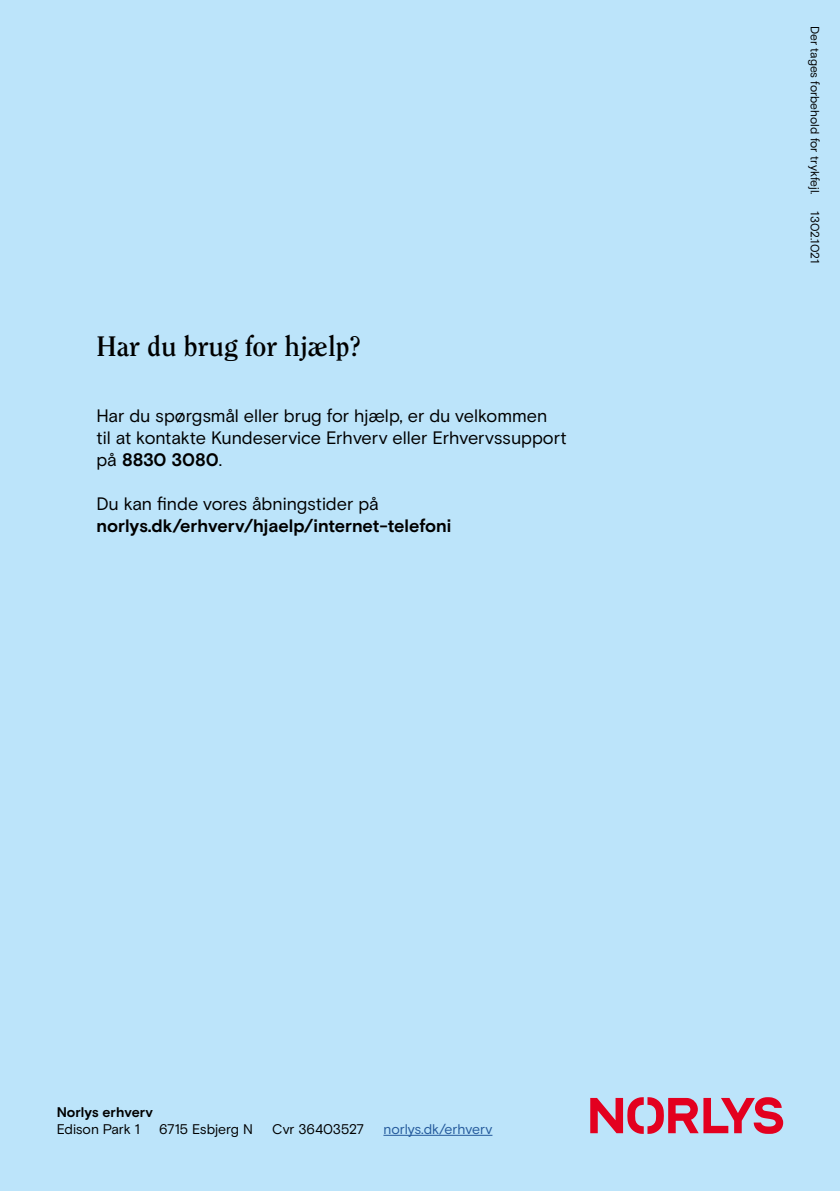
<style>
.page{position:relative;width:840px;height:1191px;background:#fff}
.page>*{position:absolute;margin:0;border:0;box-sizing:border-box;transform-origin:0 0}
.t1{font:700 28px "Clearface ITC Pro";color:#000}
.t2{font:18px/22px "Basis Grotesque Pro";color:#000}
.t3{font:700 18px "Basis Grotesque Pro";color:#000}
.t4{font:14px "Basis Grotesque Pro";color:#000}
.t5{font:14px "Basis Grotesque Pro";color:#245a9c}
.t6{font:700 14px "Basis Grotesque Pro";color:#000}
.t7{font:12px "Basis Grotesque Pro";color:#000}
.s1{font-weight:700}
</style>
<div class="page">
<div style="left:0;top:0;width:839px;height:1191px;background:#bce4fa"></div>
<svg style="left:590px;top:1097px;width:192px;height:36px"></svg>
<hr style="left:383px;top:1135px;width:109px;height:1px;background:#245a9c">
<h1 class="t1" style="left:96px;top:329px;width:265px">Har du brug for hjælp?</h1>
<p class="t2" style="left:96px;top:405px;width:471px">Har du spørgsmål eller brug for hjælp, er du velkommen<br>til at kontakte Kundeservice Erhverv eller Erhvervssupport på <span class="s1">8830 3080</span>.</p>
<p class="t2" style="left:96px;top:493px;width:284px">Du kan finde vores åbningstider på</p>
<p class="t3" style="left:96px;top:515px;width:356px">norlys.dk/erhverv/hjaelp/internet-telefoni</p>
<p class="t6" style="left:57px;top:1104px;width:98px">Norlys erhverv</p>
<p class="t4" style="left:57px;top:1120px;width:84px">Edison Park 1</p>
<p class="t4" style="left:159px;top:1120px;width:95px">6715 Esbjerg N</p>
<p class="t4" style="left:272px;top:1120px;width:93px">Cvr 36403527</p>
<p class="t5" style="left:383px;top:1120px;width:110px">norlys.dk/erhverv</p>
<p class="t7" style="left:821px;top:26px;width:171px;rotate:90deg">Der tages forbehold for trykfejl.</p>
<p class="t7" style="left:821px;top:211px;width:53px;rotate:90deg">1302.1021</p>
</div>
